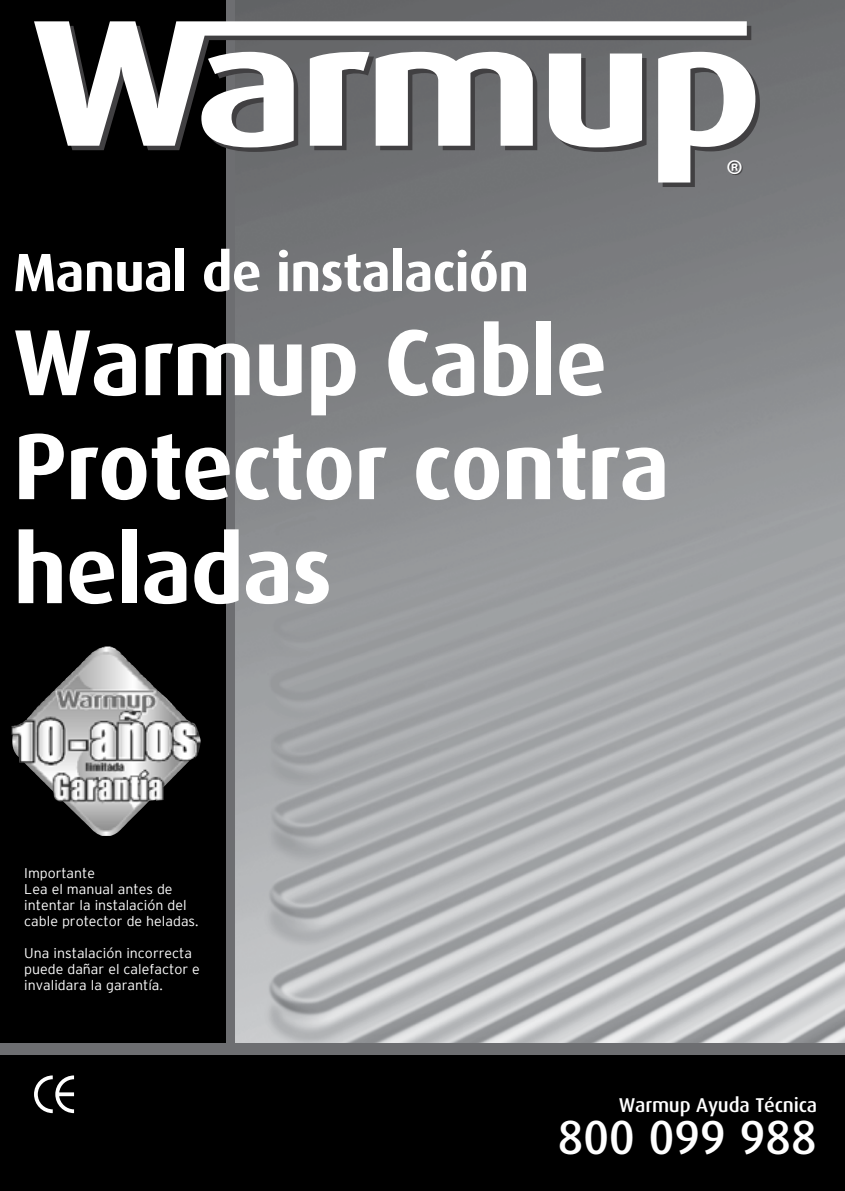
<style>
.page{position:relative;width:845px;height:1191px;background:#fff}
.page>*{position:absolute;margin:0;border:0;box-sizing:border-box;transform-origin:0 0}
.t1{font:700 94px/104px "Dax";letter-spacing:-.015em;color:#fff}
.t2{font:700 54px "Dax";letter-spacing:-.015em;color:#fff}
.t3{font:500 48px "Dax";letter-spacing:-.01em;color:#fff}
.t4{font:42px "Myriad Pro";color:#fff}
.t5{font:500 20px "Dax";letter-spacing:-.01em;color:#fff}
.t6{font:300 14px/16px "Interstate";color:#fff}
</style>
<div class="page">
<img style="left:235px;top:0;width:610px;height:1043px">
<div style="left:0;top:0;width:235px;height:1191px;background:#6d6e71"></div>
<div style="left:0;top:0;width:225px;height:1191px;background:#000"></div>
<div style="left:0;top:1054px;width:845px;height:137px;background:#000"></div>
<svg style="left:34px;top:1075px;width:40px;height:38px"></svg>
<svg style="left:221px;top:146px;width:77px;height:6px"></svg>
<svg style="left:310px;top:146px;width:227px;height:4px"></svg>
<svg style="left:549px;top:146px;width:97px;height:6px"></svg>
<svg style="left:658px;top:52px;width:102px;height:135px"></svg>
<svg style="left:34px;top:21px;width:713px;height:125px"></svg>
<div style="left:0;top:1043px;width:845px;height:11px;background:#6d6e71"></div>
<img style="left:11px;top:646px;width:190px;height:190px">
<h2 class="t2" style="left:13px;top:242px;width:517px">Manual de instalación</h2>
<h1 class="t1" style="left:13px;top:311px;width:658px">Warmup Cable<br>Protector contra heladas</h1>
<h3 class="t4" style="left:725px;top:149px;width:19px">®</h3>
<p class="t6" style="left:24px;top:864px;width:176px">Importante<br>Lea el manual antes de intentar la instalación del cable protector de heladas.</p>
<p class="t6" style="left:24px;top:944px;width:177px">Una instalación incorrecta puede dañar el calefactor e invalidara la garantía.</p>
<h3 class="t5" style="left:619px;top:1093px;width:200px">Warmup Ayuda Técnica</h3>
<h3 class="t3" style="left:557px;top:1110px;width:261px">800 099 988</h3>
</div>
